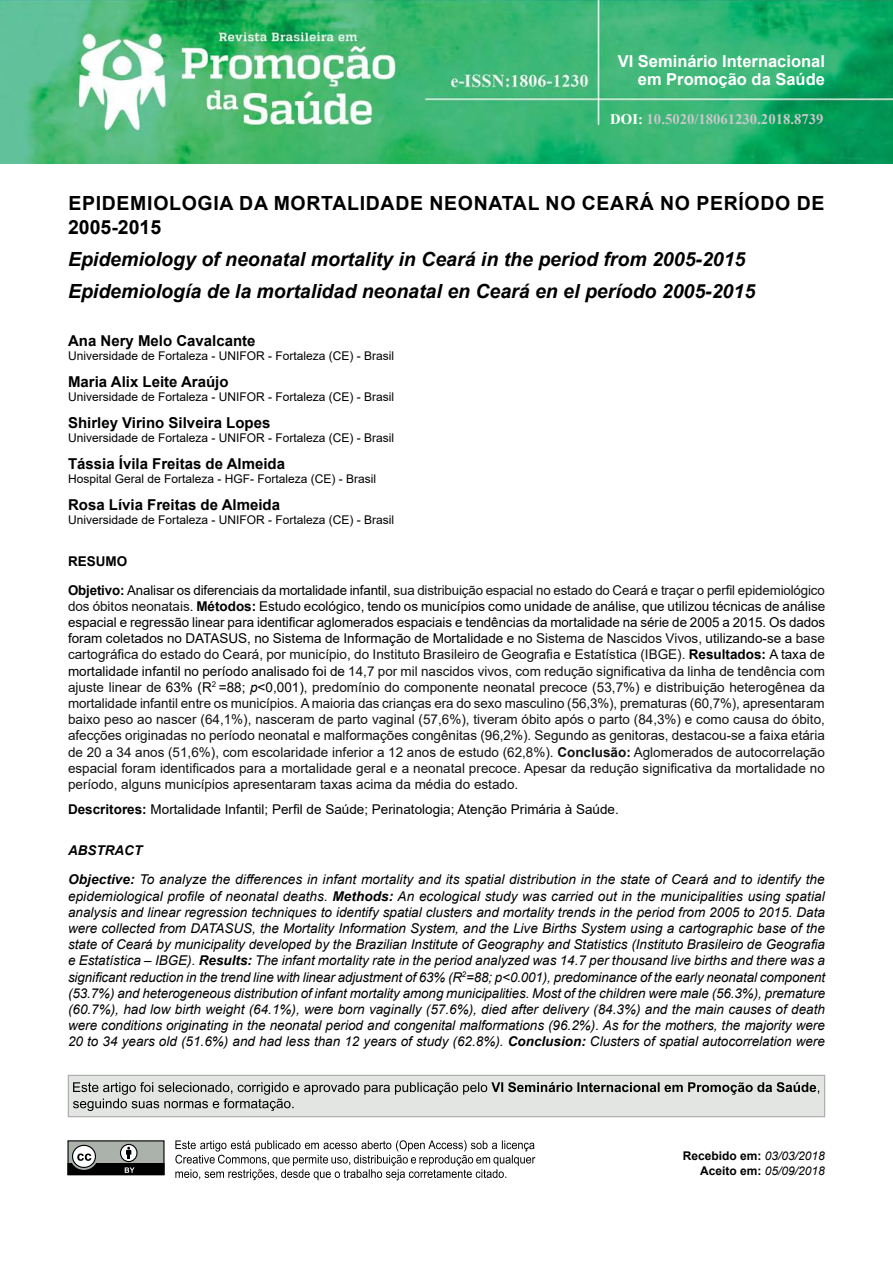
<style>
.page{position:relative;width:893px;height:1263px;background:#fff}
.page>*{position:absolute;margin:0;border:0;box-sizing:border-box;transform-origin:0 0}
.Titulo_Italico{font:italic 700 19.5px "Arial";color:#000}
.Titulo_Italico_2{font:italic 700 19.5px "Arial";color:#000}
.Titulo_Grande{font:700 19.5px/23.4px "Arial";letter-spacing:.035em;color:#000}
.Artigo_Original{font:700 16.5px/18px "Arial";color:#fff;text-align:right}
.Autor{font:700 15px "Arial";color:#000}
.doi{font:700 14.7px "Times New Roman";color:#c7c8ca}
.Resumo_Texto{font:13.5px/16.2px "Arial";color:#111;text-align:justify}
.Resumo_Texto_-_ITALI{font:italic 13.5px/16.2px "Arial";color:#000;text-align:justify}
.Resumo_Texto-2{font:13.5px "Arial";color:#000}
.Abstract_-_ITÁLICO{font:italic 700 13.5px "Arial";color:#000}
.Resumo_Titulo{font:700 13.5px "Arial";color:#000}
.Creditos_1{font:12px "Arial";color:#000}
.Creditos_2{font:12px "Arial";color:#000}
.Recebimento{font:700 12px "Arial";color:#000}
.Recebimento-2{font:italic 12px "Arial";color:#000}
.s1{color:#fff}
.s2{font-weight:700;color:#000}
.s3{color:#000}
.s4{font-style:italic;color:#000}
.s5{font-weight:700}
.s6{font-weight:400;font-style:italic}
.s7{font-weight:700;font-style:normal}
</style>
<div class="page">
<img style="left:0;top:0;width:893px;height:164px">
<div style="left:68px;top:1141px;width:96px;height:33px;background:#aab2ab"></div>
<svg style="left:120px;top:1144px;width:17px;height:17px"></svg>
<div style="left:120px;top:1144px;width:18px;height:18px;border:1px solid #000;border-radius:50%"></div>
<div style="left:72px;top:1145px;width:24px;height:23px;border:1px solid #000;border-radius:50%"></div>
<svg style="left:67px;top:1147px;width:98px;height:28px"></svg>
<svg style="left:175px;top:1140px;width:360px;height:40px"></svg>
<div style="left:68px;top:1075px;width:757px;height:42px;background:#e2e5e2"></div>
<svg style="left:73px;top:1082px;width:746px;height:29px"></svg>
<p class="Artigo_Original" style="left:618px;top:53px;width:209px">VI Seminário Internacional em Promoção da Saúde</p>
<p class="doi" style="left:610px;top:108px;width:215px"><span class="s1">DOI:</span> 10.5020/18061230.2018.8739</p>
<p class="Titulo_Grande" style="left:68px;top:192px;width:758px">EPIDEMIOLOGIA DA MORTALIDADE NEONATAL NO CEARÁ NO PERÍODO DE<br>2005-2015</p>
<p class="Titulo_Italico" style="left:68px;top:246px;width:679px">Epidemiology of neonatal mortality in Ceará in the period from 2005-2015</p>
<p class="Titulo_Italico_2" style="left:68px;top:278px;width:689px">Epidemiología de la mortalidad neonatal en Ceará en el período 2005-2015</p>
<p class="Autor" style="left:68px;top:330px;width:189px">Ana Nery Melo Cavalcante</p>
<p class="Creditos_1" style="left:68px;top:348px;width:328px">Universidade de Fortaleza - UNIFOR - Fortaleza (CE) - Brasil</p>
<p class="Autor" style="left:68px;top:371px;width:162px">Maria Alix Leite Araújo</p>
<p class="Creditos_1" style="left:68px;top:389px;width:328px">Universidade de Fortaleza - UNIFOR - Fortaleza (CE) - Brasil</p>
<p class="Autor" style="left:68px;top:412px;width:204px">Shirley Virino Silveira Lopes</p>
<p class="Creditos_1" style="left:68px;top:430px;width:328px">Universidade de Fortaleza - UNIFOR - Fortaleza (CE) - Brasil</p>
<p class="Autor" style="left:68px;top:453px;width:219px">Tássia Ívila Freitas de Almeida</p>
<p class="Creditos_1" style="left:68px;top:470px;width:310px">Hospital Geral de Fortaleza - HGF- Fortaleza (CE) - Brasil</p>
<p class="Autor" style="left:68px;top:494px;width:214px">Rosa Lívia Freitas de Almeida</p>
<p class="Creditos_2" style="left:68px;top:511px;width:328px">Universidade de Fortaleza - UNIFOR - Fortaleza (CE) - Brasil</p>
<p class="Resumo_Titulo" style="left:68px;top:551px;width:61px">RESUMO</p>
<p class="Resumo_Texto" style="left:68px;top:582px;width:759px"><span class="s2">Objetivo:</span> <span class="s3">Analisar os diferenciais da mortalidade infantil,</span> sua distribuição espacial no estado do Ceará e traçar o perfil epidemiológico dos óbitos neonatais<span class="s3">.</span> <span class="s2">Métodos:</span> <span class="s3">Estudo ecológico, tendo os municípios como unidade de análise, que utilizou técnicas de análise espacial e regressão linear para identificar aglomerados espaciais e tendências da mortalidade na série de 2005 a 2015. Os dados foram coletados no DATASUS, no Sistema de Informação de Mortalidade e no</span> Sistema de Nascidos Vivos, <span class="s3">utilizando-se a</span> base cartográfica do estado do Ceará, por município, do Instituto Brasileiro de Geografia e Estatística (IBGE). <span class="s2">Resultados:</span> <span class="s3">A taxa de mortalidade infantil no período analisado foi de</span> 14,7 por mil nascidos vivos, com redução significativa da linha de tendência com ajuste linear de <span class="s3">63% (R</span><sup>2</sup> <span class="s3">=88;</span> <span class="s4">p</span><span class="s3">&lt;0,001)</span>, predomínio do componente neonatal precoce (53,7%) e distribuição heterogênea da mortalidade infantil entre os municípios. A maioria das crianças era do sexo masculino (56,3%), prematuras (60,7%), apresentaram baixo peso ao nascer (64,1%), nasceram de parto vaginal (57,6%), tiveram óbito após o parto (84,3%) e como causa do óbito, afecções originadas no período neonatal e malformações congênitas (96,2%). Segundo as genitoras, destacou-se a faixa etária de 20 a 34 anos (51,6%), com escolaridade inferior a 12 anos de estudo (62,8%). <span class="s5">Conclusão:</span> Aglomerados de autocorrelação espacial foram identificados para a mortalidade geral e a neonatal precoce. Apesar da redução significativa da mortalidade no período, alguns municípios apresentaram taxas acima da média do estado.</p>
<p class="Resumo_Texto-2" style="left:68px;top:800px;width:552px"><span class="s5">Descritores:</span> Mortalidade Infantil; Perfil de Saúde; Perinatologia; Atenção Primária à Saúde.</p>
<p class="Abstract_-_ITÁLICO" style="left:68px;top:842px;width:76px">ABSTRACT</p>
<p class="Resumo_Texto_-_ITALI" style="left:68px;top:872px;width:759px"><span class="s5">Objective:</span> To analyze the differences in infant mortality and its spatial distribution in the state of Ceará and to identify the epidemiological profile of neonatal deaths. <span class="s5">Methods:</span> An ecological study was carried out in the municipalities using spatial analysis and linear regression techniques to identify spatial clusters and mortality trends in the period from 2005 to 2015. Data were collected from DATASUS, the Mortality Information System, and the Live Births System using a cartographic base of the state of Ceará by municipality developed by the Brazilian Institute of Geography and Statistics (Instituto Brasileiro de Geografia e Estatística – IBGE). <span class="s5">Results:</span> The infant mortality rate in the period analyzed was 14.7 per thousand live births and there was a significant reduction in the trend line with linear adjustment of 63% (R<sup>2</sup>=88; p&lt;0.001), predominance of the early neonatal component (53.7%) and heterogeneous distribution of infant mortality among municipalities. Most of the children were male (56.3%), premature (60.7%), had low birth weight (64.1%), were born vaginally (57.6%), died after delivery (84.3%) and the main causes of death were conditions originating in the neonatal period and congenital malformations (96.2%). As for the mothers, the majority were 20 to 34 years old (51.6%) and had less than 12 years of study (62.8%). <span class="s5">Conclusion:</span> Clusters of spatial autocorrelation were</p>
<p class="Recebimento" style="left:683px;top:1147px;width:144px">Recebido em: <span class="s6">03/03/2018</span></p>
<p class="Recebimento-2" style="left:700px;top:1163px;width:126px"><span class="s7">Aceito em:</span> 05/09/2018</p>
</div>
